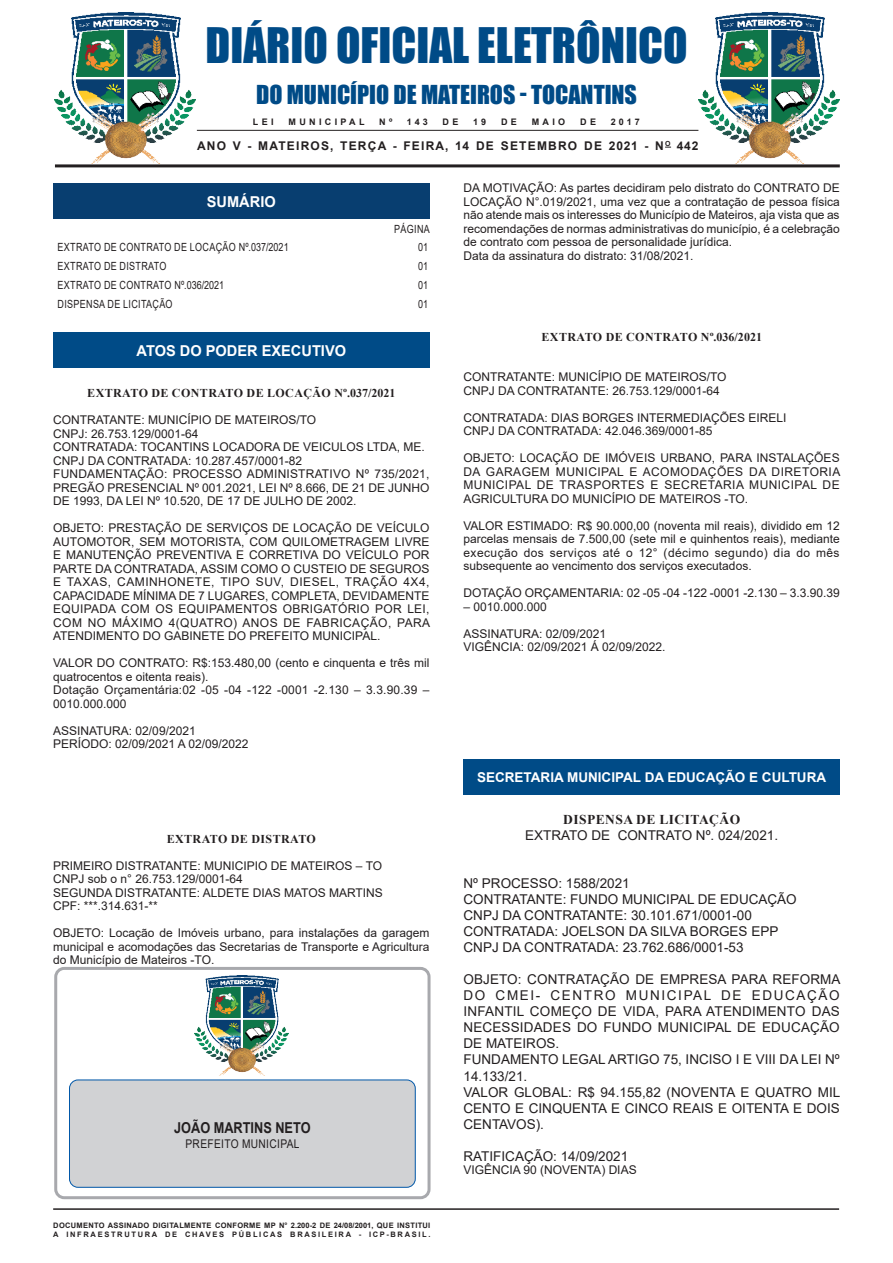
<style>
.page{position:relative;width:893px;height:1263px;background:#fff}
.page>*{position:absolute;margin:0;border:0;box-sizing:border-box;transform-origin:0 0}
.t1{font:45px "Impact";color:#004b87}
.t2{font:24px "Impact";color:#004b87}
.Chancela{font:700 15px "Arial";color:#fff}
.t3{font:700 15px "Arial";color:#231f20;scale:.85 1}
.SEM_PARAGRAFO{font:13.5px/16px "Arial";color:#231f20;text-align:justify}
.Chancela-2{font:700 13.5px "Arial";color:#fff}
.CARGO{font:13.5px "Arial";color:#231f20}
.TITULOS{font:700 13.5px "Times New Roman";letter-spacing:.035em;color:#231f20}
.SEM_PARAGRAFO-2{font:12px/13.5px "Arial";color:#231f20;text-align:justify}
.TITULOS-2{font:700 12px "Times New Roman";letter-spacing:.035em;color:#231f20}
.t4{font:700 12px "Arial";letter-spacing:.1em;color:#231f20}
.SEM_PARAGRAFO-3{font:12px "Arial";letter-spacing:.035em;color:#231f20;scale:.85 1}
.Sumario{font:11.25px "Arial";letter-spacing:.035em;color:#231f20;scale:.8 1}
.t5{font:700 9px "Arial";letter-spacing:.37em;color:#231f20}
.t6{font:700 7.5px "Arial";letter-spacing:.04em;color:#231f20}
.t7{font:700 7.5px "Arial";letter-spacing:.225em;color:#231f20}
</style>
<div class="page">
<hr style="left:53px;top:1208px;width:786px;height:2px;background:#231f20">
<hr style="left:55px;top:164px;width:785px;height:3px;background:#231f20">
<hr style="left:197px;top:130px;width:501px;height:1px;background:#231f20">
<div style="left:53px;top:184px;width:376px;height:35px;background:#083e70"></div>
<div style="left:54px;top:967px;width:377px;height:232px;border:3px solid #a8a9ad;border-radius:9px"></div>
<div style="left:69px;top:1080px;width:346px;height:107px;background:#d1d2d4;border-radius:9px"></div>
<div style="left:69px;top:1080px;width:346px;height:107px;border:1px solid #0057a8;border-radius:9px"></div>
<img style="left:698px;top:13px;width:142px;height:150px">
<img style="left:54px;top:13px;width:142px;height:150px">
<img style="left:194px;top:976px;width:94px;height:99px">
<div style="left:53px;top:332px;width:376px;height:36px;background:#004b87"></div>
<div style="left:463px;top:759px;width:377px;height:36px;background:#004b87"></div>
<p class="t1" style="left:206px;top:10px;width:483px">DIÁRIO OFICIAL ELETRÔNICO</p>
<p class="t2" style="left:256px;top:76px;width:382px">DO MUNICÍPIO DE MATEIROS - TOCANTINS</p>
<p class="t5" style="left:253px;top:115px;width:22px">LEI</p>
<p class="t5" style="left:289px;top:115px;width:78px">MUNICIPAL</p>
<p class="t5" style="left:379px;top:115px;width:14px">N º</p>
<p class="t5" style="left:407px;top:115px;width:23px">143</p>
<p class="t5" style="left:443px;top:115px;width:17px">D E</p>
<p class="t5" style="left:473px;top:115px;width:15px">1 9</p>
<p class="t5" style="left:501px;top:115px;width:17px">D E</p>
<p class="t5" style="left:532px;top:115px;width:35px">MAIO</p>
<p class="t5" style="left:580px;top:115px;width:17px">D E</p>
<p class="t5" style="left:611px;top:115px;width:31px">2017</p>
<p class="t4" style="left:197px;top:138px;width:503px">ANO V - MATEIROS, TERÇA - FEIRA, 14 DE SETEMBRO DE 2021 - N<sup>O</sup> 442</p>
<p class="Chancela" style="left:207px;top:191px;width:70px">SUMÁRIO</p>
<p class="Sumario" style="left:394px;top:221px;width:46px">PÁGINA</p>
<p class="Sumario" style="left:58px;top:240px;width:290px">EXTRATO DE CONTRATO DE LOCAÇÃO Nº.037/2021</p>
<p class="Sumario" style="left:418px;top:240px;width:14px">01</p>
<p class="Sumario" style="left:58px;top:259px;width:138px">EXTRATO DE DISTRATO</p>
<p class="Sumario" style="left:418px;top:259px;width:14px">01</p>
<p class="Sumario" style="left:58px;top:277px;width:210px">EXTRATO DE CONTRATO Nº.036/2021</p>
<p class="Sumario" style="left:418px;top:277px;width:14px">01</p>
<p class="Sumario" style="left:58px;top:296px;width:145px">DISPENSA DE LICITAÇÃO</p>
<p class="Sumario" style="left:418px;top:296px;width:14px">01</p>
<p class="Chancela" style="left:137px;top:340px;width:211px">ATOS DO PODER EXECUTIVO</p>
<p class="TITULOS-2" style="left:87px;top:385px;width:310px">EXTRATO DE CONTRATO DE LOCAÇÃO Nº.037/2021</p>
<p class="SEM_PARAGRAFO-2" style="left:53px;top:413px;width:265px">CONTRATANTE: MUNICÍPIO DE MATEIROS/TO</p>
<p class="SEM_PARAGRAFO-2" style="left:53px;top:427px;width:147px">CNPJ: 26.753.129/0001-64</p>
<p class="SEM_PARAGRAFO-2" style="left:53px;top:440px;width:373px">CONTRATADA: TOCANTINS LOCADORA DE VEICULOS LTDA, ME.</p>
<p class="SEM_PARAGRAFO-2" style="left:53px;top:454px;width:250px">CNPJ DA CONTRATADA: 10.287.457/0001-82</p>
<p class="SEM_PARAGRAFO-2" style="left:53px;top:467px;width:378px">FUNDAMENTAÇÃO: PROCESSO ADMINISTRATIVO Nº 735/2021, PREGÃO PRESENCIAL Nº 001.2021, LEI Nº 8.666, DE 21 DE JUNHO DE 1993, DA LEI Nº 10.520, DE 17 DE JULHO DE 2002.</p>
<p class="SEM_PARAGRAFO-2" style="left:53px;top:521px;width:379px">OBJETO: PRESTAÇÃO DE SERVIÇOS DE LOCAÇÃO DE VEÍCULO AUTOMOTOR, SEM MOTORISTA, COM QUILOMETRAGEM LIVRE E MANUTENÇÃO PREVENTIVA E CORRETIVA DO VEÍCULO POR PARTE DA CONTRATADA, ASSIM COMO O CUSTEIO DE SEGUROS E TAXAS, CAMINHONETE, TIPO SUV, DIESEL, TRAÇÃO 4X4, CAPACIDADE MÍNIMA DE 7 LUGARES, COMPLETA, DEVIDAMENTE EQUIPADA COM OS EQUIPAMENTOS OBRIGATÓRIO POR LEI, COM NO MÁXIMO 4(QUATRO) ANOS DE FABRICAÇÃO, PARA ATENDIMENTO DO GABINETE DO PREFEITO MUNICIPAL.</p>
<p class="SEM_PARAGRAFO-2" style="left:53px;top:656px;width:378px">VALOR DO CONTRATO: R$:153.480,00 (cento e cinquenta e três mil quatrocentos e oitenta reais).</p>
<p class="SEM_PARAGRAFO-2" style="left:53px;top:683px;width:378px">Dotação Orçamentária:02 -05 -04 -122 -0001 -2.130 – 3.3.90.39 –<br>0010.000.000</p>
<p class="SEM_PARAGRAFO-2" style="left:53px;top:724px;width:144px">ASSINATURA: 02/09/2021</p>
<p class="SEM_PARAGRAFO-2" style="left:53px;top:737px;width:197px">PERÍODO: 02/09/2021 A 02/09/2022</p>
<p class="TITULOS-2" style="left:167px;top:830px;width:151px">EXTRATO DE DISTRATO</p>
<p class="SEM_PARAGRAFO-2" style="left:53px;top:859px;width:330px">PRIMEIRO DISTRATANTE: MUNICIPIO DE MATEIROS – TO</p>
<p class="SEM_PARAGRAFO-2" style="left:53px;top:872px;width:191px">CNPJ sob o n° 26.753.129/0001-64</p>
<p class="SEM_PARAGRAFO-2" style="left:53px;top:886px;width:331px">SEGUNDA DISTRATANTE: ALDETE DIAS MATOS MARTINS</p>
<p class="SEM_PARAGRAFO-2" style="left:53px;top:899px;width:106px">CPF: ***.314.631-**</p>
<p class="SEM_PARAGRAFO-2" style="left:53px;top:926px;width:378px">OBJETO: Locação de Imóveis urbano, para instalações da garagem municipal e acomodações das Secretarias de Transporte e Agricultura do Município de Mateiros -TO.</p>
<p class="t3" style="left:174px;top:1117px;width:162px">JOÃO MARTINS NETO</p>
<p class="SEM_PARAGRAFO-3" style="left:185px;top:1136px;width:136px">PREFEITO MUNICIPAL</p>
<p class="t6" style="left:53px;top:1220px;width:379px">DOCUMENTO ASSINADO DIGITALMENTE CONFORME MP N° 2.200-2 DE 24/08/2001, QUE INSTITUI</p>
<p class="t7" style="left:53px;top:1229px;width:379px">A INFRAESTRUTURA DE CHAVES PÚBLICAS BRASILEIRA - ICP-BRASIL.</p>
<p class="SEM_PARAGRAFO-2" style="left:463px;top:181px;width:378px">DA MOTIVAÇÃO: As partes decidiram pelo distrato do CONTRATO DE LOCAÇÃO N°.019/2021, uma vez que a contratação de pessoa física não atende mais os interesses do Município de Mateiros, aja vista que as recomendações de normas administrativas do município, é a celebração de contrato com pessoa de personalidade jurídica.</p>
<p class="SEM_PARAGRAFO-2" style="left:463px;top:249px;width:232px">Data da assinatura do distrato: 31/08/2021.</p>
<p class="TITULOS-2" style="left:541px;top:328px;width:222px">EXTRATO DE CONTRATO Nº.036/2021</p>
<p class="SEM_PARAGRAFO-2" style="left:463px;top:370px;width:265px">CONTRATANTE: MUNICÍPIO DE MATEIROS/TO</p>
<p class="SEM_PARAGRAFO-2" style="left:463px;top:384px;width:258px">CNPJ DA CONTRATANTE: 26.753.129/0001-64</p>
<p class="SEM_PARAGRAFO-2" style="left:463px;top:411px;width:324px">CONTRATADA: DIAS BORGES INTERMEDIAÇÕES EIRELI</p>
<p class="SEM_PARAGRAFO-2" style="left:463px;top:424px;width:250px">CNPJ DA CONTRATADA: 42.046.369/0001-85</p>
<p class="SEM_PARAGRAFO-2" style="left:463px;top:451px;width:378px">OBJETO: LOCAÇÃO DE IMÓVEIS URBANO, PARA INSTALAÇÕES DA GARAGEM MUNICIPAL E ACOMODAÇÕES DA DIRETORIA MUNICIPAL DE TRASPORTES E SECRETARIA MUNICIPAL DE AGRICULTURA DO MUNICÍPIO DE MATEIROS -TO.</p>
<p class="SEM_PARAGRAFO-2" style="left:463px;top:519px;width:378px">VALOR ESTIMADO: R$ 90.000,00 (noventa mil reais), dividido em 12 parcelas mensais de 7.500,00 (sete mil e quinhentos reais), mediante execução dos serviços até o 12° (décimo segundo) dia do mês subsequente ao vencimento dos serviços executados.</p>
<p class="SEM_PARAGRAFO-2" style="left:463px;top:586px;width:378px">DOTAÇÃO ORÇAMENTARIA: 02 -05 -04 -122 -0001 -2.130 – 3.3.90.39</p>
<p class="SEM_PARAGRAFO-2" style="left:463px;top:600px;width:85px">– 0010.000.000</p>
<p class="SEM_PARAGRAFO-2" style="left:463px;top:627px;width:144px">ASSINATURA: 02/09/2021</p>
<p class="SEM_PARAGRAFO-2" style="left:463px;top:640px;width:204px">VIGÊNCIA: 02/09/2021 Á 02/09/2022.</p>
<p class="Chancela-2" style="left:477px;top:767px;width:350px">SECRETARIA MUNICIPAL DA EDUCAÇÃO E CULTURA</p>
<p class="TITULOS" style="left:563px;top:809px;width:179px">DISPENSA DE LICITAÇÃO</p>
<p class="CARGO" style="left:525px;top:826px;width:254px">EXTRATO DE CONTRATO Nº. 024/2021.</p>
<p class="SEM_PARAGRAFO" style="left:463px;top:875px;width:168px">Nº PROCESSO: 1588/2021</p>
<p class="SEM_PARAGRAFO" style="left:463px;top:891px;width:335px">CONTRATANTE: FUNDO MUNICIPAL DE EDUCAÇÃO</p>
<p class="SEM_PARAGRAFO" style="left:463px;top:907px;width:290px">CNPJ DA CONTRATANTE: 30.101.671/0001-00</p>
<p class="SEM_PARAGRAFO" style="left:463px;top:923px;width:316px">CONTRATADA: JOELSON DA SILVA BORGES EPP</p>
<p class="SEM_PARAGRAFO" style="left:463px;top:939px;width:282px">CNPJ DA CONTRATADA: 23.762.686/0001-53</p>
<p class="SEM_PARAGRAFO" style="left:463px;top:971px;width:379px">OBJETO: CONTRATAÇÃO DE EMPRESA PARA REFORMA DO CMEI- CENTRO MUNICIPAL DE EDUCAÇÃO INFANTIL COMEÇO DE VIDA, PARA ATENDIMENTO DAS NECESSIDADES DO FUNDO MUNICIPAL DE EDUCAÇÃO DE MATEIROS.</p>
<p class="SEM_PARAGRAFO" style="left:463px;top:1052px;width:378px">FUNDAMENTO LEGAL ARTIGO 75, INCISO I E VIII DA LEI Nº<br>14.133/21.</p>
<p class="SEM_PARAGRAFO" style="left:463px;top:1084px;width:378px">VALOR GLOBAL: R$ 94.155,82 (NOVENTA E QUATRO MIL CENTO E CINQUENTA E CINCO REAIS E OITENTA E DOIS CENTAVOS).</p>
<p class="SEM_PARAGRAFO" style="left:463px;top:1148px;width:166px">RATIFICAÇÃO: 14/09/2021</p>
<p class="SEM_PARAGRAFO-2" style="left:463px;top:1163px;width:175px">VIGÊNCIA 90 (NOVENTA) DIAS</p>
</div>
